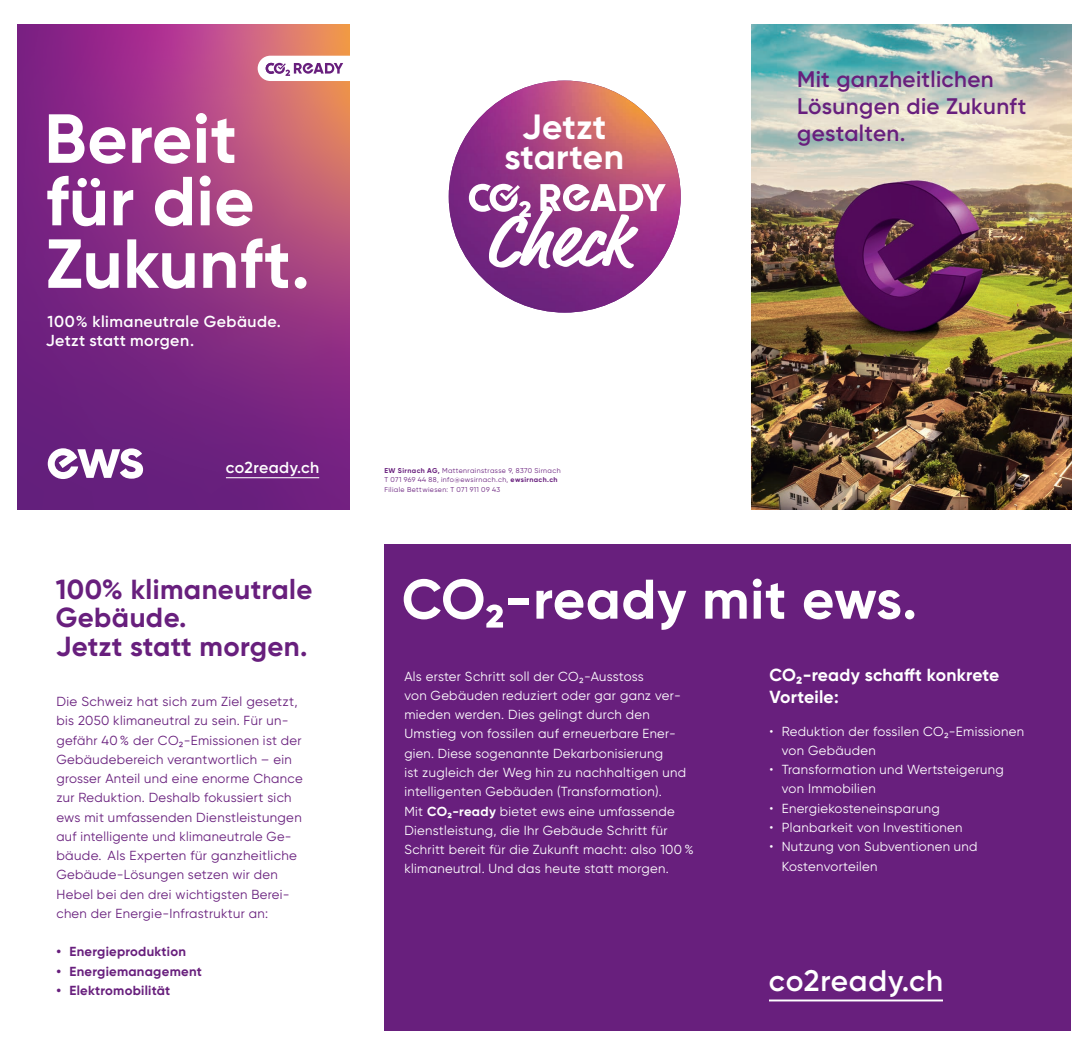
<style>
.page{position:relative;width:1089px;height:1042px;background:#fff}
.page>*{position:absolute;margin:0;border:0;box-sizing:border-box;transform-origin:0 0}
.t1{font:700 69.21px/62.5px "Gilroy";letter-spacing:.01em;color:#fff}
.t2{font:700 55.74px "Gilroy";letter-spacing:.005em;color:#fff}
.t3{font:700 35px "Gilroy";letter-spacing:.005em;color:#fff}
.t4{font:600 29.75px "Gilroy";letter-spacing:.025em;color:#fff}
.t5{font:700 27.56px/28.8px "Gilroy";letter-spacing:.015em;color:#681f7d}
.t6{font:600 22.49px/27px "Gilroy";letter-spacing:.015em;color:#681f7d}
.t7{font:700 17.5px/22.8px "Gilroy";letter-spacing:.015em;color:#fff}
.t8{font:600 15.92px/18.5px "Gilroy";letter-spacing:.03em;color:#fff}
.t9{font:13.12px/19.2px "Gilroy";letter-spacing:.025em;color:#fff}
.t10{font:13.12px/19.2px "Gilroy";letter-spacing:.025em;color:#681f7d}
.t11{font:700 13.12px "Gilroy";letter-spacing:.02em;color:#681f7d}
.t12{font:7px/9.6px "Gilroy";letter-spacing:.055em;color:#681f7d}
.s1{font-weight:700}
</style>
<div class="page">
<img style="left:449px;top:81px;width:232px;height:232px;border-radius:116px">
<div style="left:384px;top:544px;width:687px;height:486px;background:#681f7d"></div>
<svg style="left:17px;top:24px;width:333px;height:485px;background:#8f3480"></svg>
<svg style="left:48px;top:448px;width:95px;height:31px"></svg>
<img style="left:752px;top:25px;width:319px;height:484px">
<hr style="left:769px;top:999px;width:174px;height:2px;background:#fff">
<svg style="left:258px;top:56px;width:92px;height:25px"></svg>
<hr style="left:226px;top:477px;width:93px;height:1px;background:#fff">
<svg style="left:469px;top:184px;width:197px;height:84px"></svg>
<h1 class="t1" style="left:44px;top:107px;width:267px">Bereit für die<br>Zukunft.</h1>
<p class="t8" style="left:46px;top:312px;width:236px">100% klimaneutrale Gebäude.<br>Jetzt statt morgen.</p>
<p class="t8" style="left:226px;top:458px;width:95px">co2ready.ch</p>
<h3 class="t5" style="left:56px;top:574px;width:258px">100% klimaneutrale<br>Gebäude.<br>Jetzt statt morgen.</h3>
<p class="t10" style="left:56px;top:692px;width:248px">Die Schweiz hat sich zum Ziel gesetzt, bis 2050 klimaneutral zu sein. Für un&shy;gefähr 40 % der CO2-Emissionen ist der Gebäudebereich verantwortlich – ein grosser Anteil und eine enorme Chance zur Reduktion. Deshalb fokussiert sich ews mit umfassenden Dienstleistungen auf intelligente und klimaneutrale Ge&shy;bäude. Als Experten für ganzheitliche Gebäude-Lösungen setzen wir den Hebel bei den drei wichtigsten Berei&shy;chen der Energie-Infrastruktur an:</p>
<p class="t11" style="left:56px;top:943px;width:131px">• Energieproduktion</p>
<p class="t11" style="left:56px;top:963px;width:147px">• Energiemanagement</p>
<p class="t11" style="left:56px;top:982px;width:115px">• Elektromobilität</p>
<h3 class="t6" style="left:797px;top:66px;width:231px">Mit ganzheitlichen<br>Lösungen die Zukunft</h3>
<h3 class="t3" style="left:522px;top:105px;width:86px">Jetzt</h3>
<h3 class="t6" style="left:797px;top:120px;width:110px">gestalten.</h3>
<h3 class="t3" style="left:504px;top:134px;width:121px">starten</h3>
<p class="t12" style="left:384px;top:465px;width:178px"><span class="s1">EW Sirnach AG,</span> Mattenrainstrasse 9, 8370 Sirnach<br>T 071 969 44 88, info@ewsirnach.ch, <span class="s1">ewsirnach.ch<br></span>Filiale Bettwiesen: T 071 911 09 43</p>
<h2 class="t2" style="left:402px;top:564px;width:517px">CO2-ready mit ews.</h2>
<h3 class="t7" style="left:769px;top:663px;width:231px">CO2-ready schafft konkrete<br>Vorteile:</h3>
<p class="t9" style="left:404px;top:666px;width:291px">Als erster Schritt soll der CO2-Ausstoss<br>von Gebäuden reduziert oder gar ganz ver&shy;mieden werden. Dies gelingt durch den Umstieg von fossilen auf erneuerbare Ener&shy;gien. Diese sogenannte Dekarbonisierung<br>ist zugleich der Weg hin zu nachhaltigen und intelligenten Gebäuden (Transformation).<br>Mit <span class="s1">CO2-ready</span> bietet ews eine umfassende Dienstleistung, die Ihr Gebäude Schritt für Schritt bereit für die Zukunft macht: also 100 % klimaneutral. Und das heute statt morgen.</p>
<p class="t9" style="left:782px;top:721px;width:244px;text-indent:-12px">• Reduktion der fossilen CO2-Emissionen von Gebäuden</p>
<p class="t9" style="left:782px;top:760px;width:224px;text-indent:-12px">• Transformation und Wertsteigerung von Immobilien</p>
<p class="t9" style="left:769px;top:798px;width:172px">• Energiekosteneinsparung</p>
<p class="t9" style="left:769px;top:817px;width:195px">• Planbarkeit von Investitionen</p>
<p class="t9" style="left:782px;top:837px;width:197px;text-indent:-12px">• Nutzung von Subventionen und<br>Kostenvorteilen</p>
<h3 class="t4" style="left:769px;top:962px;width:175px">co2ready.ch</h3>
</div>
